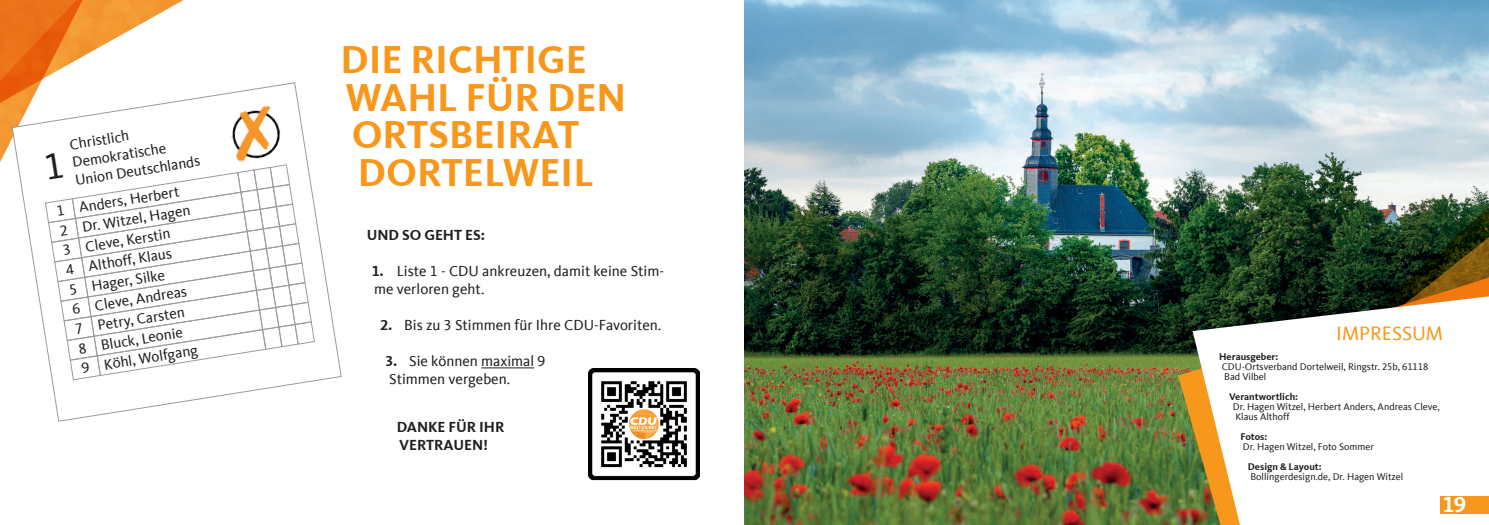
<style>
.page{position:relative;width:1489px;height:525px;background:#fff}
.page>*{position:absolute;margin:0;border:0;box-sizing:border-box;transform-origin:0 0}
.t1{font:700 40px "CDU Kievit Tab";color:#f7981d}
.t2{font:700 22.5px "CDU Kievit Tab";color:#fff}
.t3{font:20px "CDU Kievit Tab";color:#f7981d}
.t4{font:15px/19.9px "CDU Kievit Tab";color:#231f20}
.t5{font:700 15px/18px "CDU Kievit Tab";color:#231f20}
.t6{font:10px/10px "CDU Kievit Tab";color:#231f20}
.t7{font:700 10px "CDU Kievit Tab";color:#231f20}
.s1{font-weight:700}
</style>
<div class="page">
<img style="left:744px;top:0;width:744px;height:524px">
<img style="left:1178px;top:277px;width:51px;height:247px">
<img style="left:1229px;top:198px;width:259px;height:98px">
<svg style="left:1241px;top:229px;width:247px;height:67px"></svg>
<svg style="left:1192px;top:296px;width:296px;height:228px"></svg>
<div style="left:1440px;top:495px;width:48px;height:18px;background:#f7981d"></div>
<hr style="left:481px;top:367px;width:53px;height:1px;background:#231f20">
<img style="left:117px;top:0;width:67px;height:38px">
<img style="left:0;top:0;width:117px;height:162px">
<img style="left:588px;top:369px;width:111px;height:112px">
<svg style="left:11px;top:82px;width:331px;height:340px"></svg>
<p class="t4" style="left:68px;top:136px;width:96px;line-height:18px;rotate:-9deg">Christlich<br>Demokratische</p>
<p class="t4" style="left:73px;top:167px;width:128px;line-height:27.4px;rotate:-9deg">Union Deutschlands<br>Anders, Herbert</p>
<p class="t4" style="left:55px;top:201px;width:9px;text-align:justify;rotate:-9deg">1<br>2<br>3<br>4<br>5<br>6<br>7<br>8<br>9</p>
<p class="t4" style="left:81px;top:217px;width:111px;rotate:-9deg">Dr. Witzel, Hagen<br>Cleve, Kerstin<br>Althoff, Klaus<br>Hager, Silke<br>Cleve, Andreas<br>Petry, Carsten<br>Bluck, Leonie<br>Köhl, Wolfgang</p>
<h1 class="t1" style="left:340px;top:36px;width:248px">DIE RICHTIGE</h1>
<h1 class="t1" style="left:345px;top:74px;width:282px">WAHL FÜR DEN</h1>
<h1 class="t1" style="left:351px;top:111px;width:229px">ORTSBEIRAT</h1>
<h1 class="t1" style="left:358px;top:149px;width:237px">DORTELWEIL</h1>
<p class="t5" style="left:366px;top:226px;width:120px">UND SO GEHT ES:</p>
<p class="t4" style="left:371px;top:262px;width:294px;line-height:18px"><span class="s1">1.</span> Liste 1 - CDU ankreuzen, damit keine Stim&shy;me verloren geht.</p>
<p class="t4" style="left:380px;top:315px;width:282px"><span class="s1">2.</span> Bis zu 3 Stimmen für Ihre CDU-Favoriten.</p>
<p class="t4" style="left:385px;top:352px;width:161px;line-height:18px"><span class="s1">3.</span> Sie können maximal 9<br>Stimmen vergeben.</p>
<p class="t5" style="left:396px;top:418px;width:109px">DANKE FÜR IHR<br>VERTRAUEN!</p>
<h3 class="t3" style="left:1336px;top:322px;width:108px">IMPRESSUM</h3>
<p class="t7" style="left:1219px;top:350px;width:61px">Herausgeber:</p>
<p class="t6" style="left:1221px;top:361px;width:208px">CDU-Ortsverband Dortelweil, Ringstr. 25b, 61118<br>Bad Vilbel</p>
<p class="t7" style="left:1229px;top:390px;width:70px">Verantwortlich:</p>
<p class="t6" style="left:1232px;top:401px;width:208px">Dr. Hagen Witzel, Herbert Anders, Andreas Cleve,<br>Klaus Althoff</p>
<p class="t7" style="left:1240px;top:430px;width:28px">Fotos:</p>
<p class="t6" style="left:1242px;top:441px;width:132px">Dr. Hagen Witzel, Foto Sommer</p>
<p class="t7" style="left:1247px;top:460px;width:75px">Design &amp; Layout:</p>
<p class="t6" style="left:1250px;top:471px;width:154px">Bollingerdesign.de, Dr. Hagen Witzel</p>
<h2 class="t2" style="left:1442px;top:491px;width:25px">19</h2>
</div>
